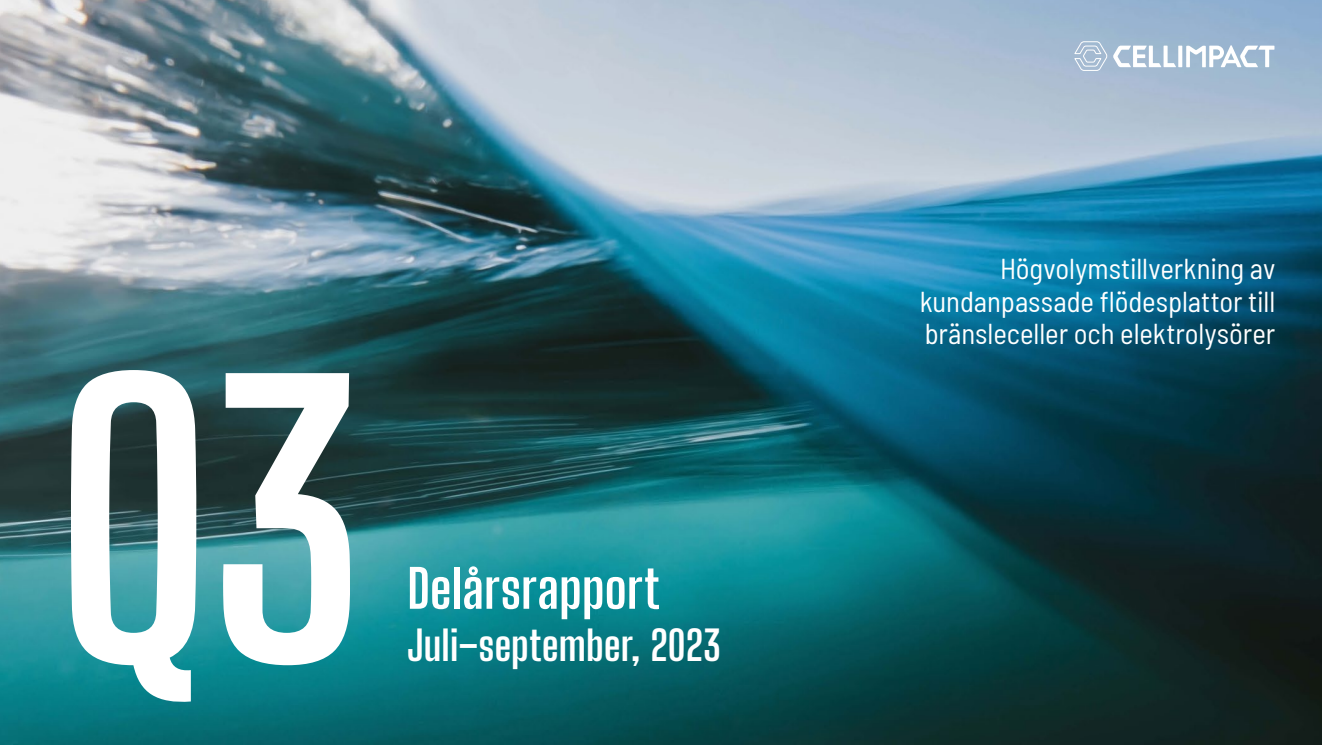
<style>
.page{position:relative;width:1322px;height:745px;background:#fff}
.page>*{position:absolute;margin:0;border:0;box-sizing:border-box;transform-origin:0 0}
.B-02-H1-Heading{font:700 360.75px "Big Shoulders Display";color:#fff}
.B-02-H1-Heading-2{font:700 52.25px "Big Shoulders Display";letter-spacing:.005em;color:#fff}
.B-02-H1-Heading-3{font:700 40.62px "Big Shoulders Display";letter-spacing:.01em;color:#fff}
.B-12-Sub-head_1{font:semi-condensed 28.75px/32.5px "Barlow";letter-spacing:-.005em;color:#fff;text-align:justify}
</style>
<div class="page">
<img style="left:0;top:0;width:1322px;height:744px">
<svg style="left:1178px;top:46px;width:4px;height:21px"></svg>
<svg style="left:1073px;top:41px;width:103px;height:30px"></svg>
<svg style="left:1186px;top:45px;width:88px;height:22px"></svg>
<h1 class="B-02-H1-Heading" style="left:56px;top:236px;width:313px">Q3</h1>
<h1 class="B-02-H1-Heading-2" style="left:407px;top:546px;width:254px">Delårsrapport</h1>
<h1 class="B-02-H1-Heading-3" style="left:407px;top:613px;width:315px">Juli–september, 2023</h1>
<h1 class="B-12-Sub-head_1" style="left:919px;top:250px;width:357px;text-indent:80px">Högvolymstillverkning av kundanpassade flödesplattor till bränsleceller och elektrolysörer</h1>
</div>
